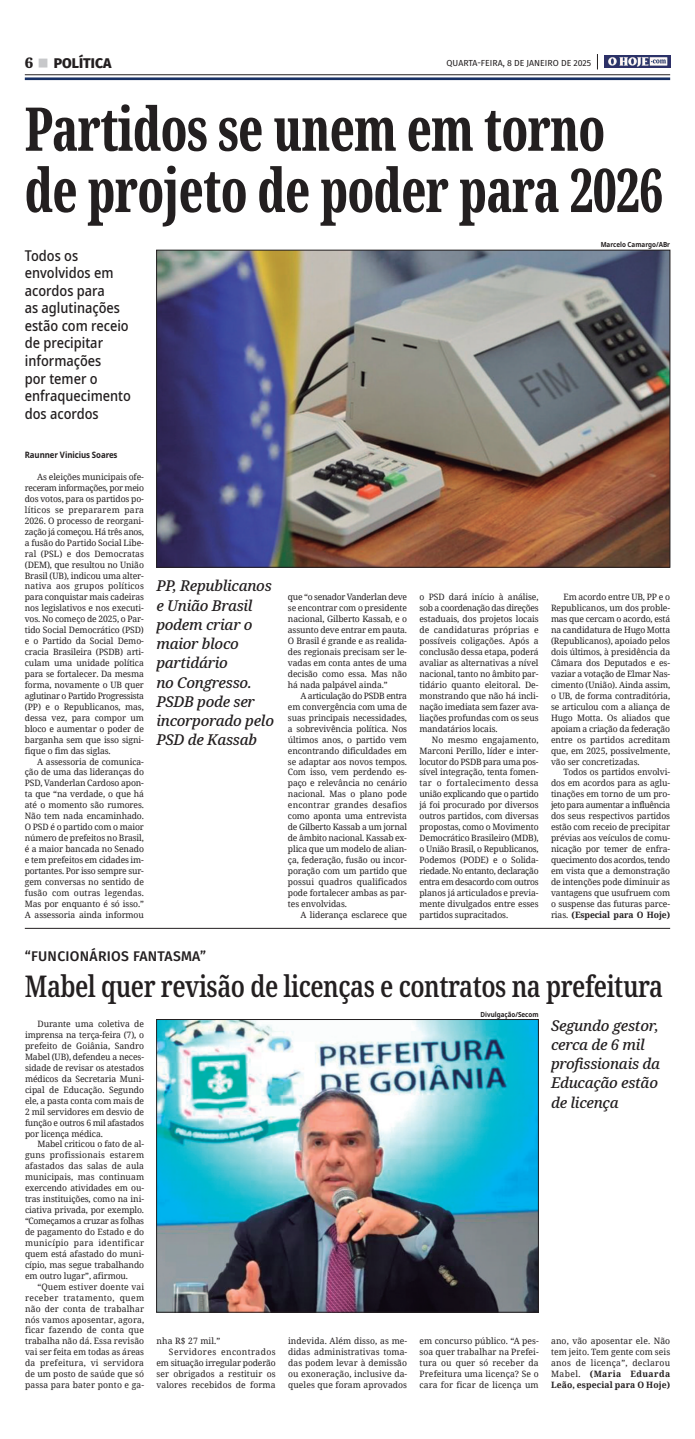
<style>
.page{position:relative;width:695px;height:1439px;background:#fff}
.page>*{position:absolute;margin:0;border:0;box-sizing:border-box;transform-origin:0 0}
.t1{font:800 extra-condensed 60.38px/61.2px "Noto Serif";letter-spacing:-.01em;color:#231f20;scale:.85 1}
.t2{font:600 29.75px "Noto Serif";letter-spacing:-.02em;color:#231f20;scale:.8 1}
.t3{font:italic 500 14.88px/19.2px "Noto Serif";letter-spacing:-.02em;color:#231f20}
.t4{font:500 semi-condensed 14.88px/17.5px "Noto Sans";color:#231f20;scale:.95 1}
.t5{font:500 14px "Fira Sans";letter-spacing:.02em;color:#231f20}
.t6{font:800 14px "Fira Sans";color:#231f20}
.t7{font:8.75px/10.9px "Noto Serif";letter-spacing:-.01em;color:#231f20;text-align:justify}
.t8{font:8.75px "Noto Serif";letter-spacing:.01em;color:#231f20}
.t9{font:8.75px "Fira Sans";color:#231f20}
.t10{font:8.75px "Noto Serif";letter-spacing:.045em;color:#231f20}
.t11{font:700 8.75px "Noto Sans";letter-spacing:-.01em;color:#231f20;scale:.9 1}
.t12{font:700 7px "Noto Sans";color:#231f20;scale:.9 1}
.s1{font-family:"Noto Serif";font-weight:900;font-size:14.88px}
.s2{color:#c7c8ca}
.s3{font-weight:700}
</style>
<div class="page">
<hr style="left:25px;top:75px;width:645px;height:1px;background:#231f20">
<img style="left:604px;top:56px;width:66px;height:12px">
<svg style="left:597px;top:54px;width:1px;height:15px"></svg>
<hr style="left:25px;top:77px;width:645px;height:3px;background:#173064">
<img style="left:158px;top:252px;width:510px;height:313px">
<div style="left:156px;top:250px;width:514px;height:317px;border:1px solid #231f20"></div>
<img style="left:158px;top:1021px;width:378px;height:289px">
<div style="left:156px;top:1019px;width:382px;height:293px;border:1px solid #231f20"></div>
<hr style="left:25px;top:928px;width:645px;height:1px;background:#231f20">
<h3 class="t6" style="left:25px;top:58px;width:88px"><span class="s1">6</span> <span class="s2">■</span> POLÍTICA</h3>
<p class="t9" style="left:446px;top:59px;width:146px">QUARTA-FEIRA, 8 DE JANEIRO DE 2025</p>
<h1 class="t1" style="left:25px;top:97px;width:752px">Partidos se unem em torno de projeto de poder para 2026</h1>
<p class="t12" style="left:600px;top:240px;width:79px">Marcelo Camargo/ABr</p>
<h3 class="t4" style="left:25px;top:246px;width:113px">Todos os envolvidos em acordos para<br>as aglutinações estão com receio de precipitar informações<br>por temer o enfraquecimento dos acordos</h3>
<p class="t11" style="left:25px;top:449px;width:104px">Raunner Vinicius Soares</p>
<p class="t7" style="left:25px;top:471px;width:121px;text-indent:12px">As eleições municipais ofe&shy;receram informações, por meio dos votos, para os partidos po&shy;líticos se prepararem para 2026. O processo de reorgani&shy;zação já começou. Há três anos, a fusão do Partido Social Libe&shy;ral (PSL) e dos Democratas (DEM), que resultou no União Brasil (UB), indicou uma alter&shy;nativa aos grupos políticos para conquistar mais cadeiras nos legislativos e nos executi&shy;vos. No começo de 2025, o Par&shy;tido Social Democrático (PSD) e o Partido da Social Demo&shy;cracia Brasileira (PSDB) arti&shy;culam uma unidade política para se fortalecer. Da mesma forma, novamente o UB quer aglutinar o Partido Progressista (PP) e o Republicanos, mas, dessa vez, para compor um bloco e aumentar o poder de barganha sem que isso signi&shy;fique o fim das siglas.</p>
<p class="t7" style="left:25px;top:755px;width:121px;text-indent:12px">A assessoria de comunica&shy;ção de uma das lideranças do PSD, Vanderlan Cardoso apon&shy;ta que “na verdade, o que há até o momento são rumores.<br>Não tem nada encaminhado.<br>O PSD é o partido com o maior número de prefeitos no Brasil, é a maior bancada no Senado e tem prefeitos em cidades im&shy;portantes. Por isso sempre sur&shy;gem conversas no sentido de fusão com outras legendas.<br>Mas por enquanto é só isso.” A assessoria ainda informou</p>
<h3 class="t3" style="left:156px;top:576px;width:119px">PP, Republicanos e União Brasil podem criar o maior bloco partidário<br>no Congresso.<br>PSDB pode ser incorporado pelo<br>PSD de Kassab</h3>
<h3 class="t5" style="left:25px;top:950px;width:183px">“FUNCIONÁRIOS FANTASMA”</h3>
<p class="t7" style="left:288px;top:591px;width:121px">que “o senador Vanderlan deve se encontrar com o presidente nacional, Gilberto Kassab, e o assunto deve entrar em pauta.<br>O Brasil é grande e as realida&shy;des regionais precisam ser le&shy;vadas em conta antes de uma decisão como essa. Mas não há nada palpável ainda.”</p>
<p class="t7" style="left:288px;top:690px;width:121px;text-indent:12px">A articulação do PSDB entra em convergência com uma de suas principais necessidades, a sobrevivência política. Nos últimos anos, o partido vem encontrando dificuldades em se adaptar aos novos tempos.<br>Com isso, vem perdendo es&shy;paço e relevância no cenário nacional. Mas o plano pode encontrar grandes desafios como aponta uma entrevista de Gilberto Kassab a um jornal de âmbito nacional. Kassab ex&shy;plica que um modelo de alian&shy;ça, federação, fusão ou incor&shy;poração com um partido que possui quadros qualificados pode fortalecer ambas as par&shy;tes envolvidas.</p>
<p class="t7" style="left:300px;top:909px;width:108px">A liderança esclarece que</p>
<p class="t7" style="left:419px;top:591px;width:121px">o PSD dará início à análise, sob a coordenação das direções estaduais, dos projetos locais de candidaturas próprias e possíveis coligações. Após a conclusão dessa etapa, poderá avaliar as alternativas a nível nacional, tanto no âmbito par&shy;tidário quanto eleitoral. De&shy;monstrando que não há incli&shy;nação imediata sem fazer ava&shy;liações profundas com os seus mandatários locais.</p>
<p class="t7" style="left:419px;top:734px;width:121px;text-indent:12px">No mesmo engajamento, Marconi Perillo, líder e inter&shy;locutor do PSDB para uma pos&shy;sível integração, tenta fomen&shy;tar o fortalecimento dessa união explicando que o partido já foi procurado por diversos outros partidos, com diversas propostas, como o Movimento Democrático Brasileiro (MDB), o União Brasil, o Republicanos, Podemos (PODE) e o Solida&shy;riedade. No entanto, declaração entra em desacordo com outros planos já articulados e previa&shy;mente divulgados entre esses partidos supracitados.</p>
<p class="t7" style="left:551px;top:591px;width:121px;text-indent:12px">Em acordo entre UB, PP e o Republicanos, um dos proble&shy;mas que cercam o acordo, está na candidatura de Hugo Motta (Republicanos), apoiado pelos dois últimos, à presidência da Câmara dos Deputados e es&shy;vaziar a votação de Elmar Nas&shy;cimento (União). Ainda assim, o UB, de forma contraditória, se articulou com a aliança de Hugo Motta. Os aliados que apoiam a criação da federação entre os partidos acreditam que, em 2025, possivelmente, vão ser concretizadas.</p>
<p class="t7" style="left:551px;top:766px;width:121px;text-indent:12px">Todos os partidos envolvi&shy;dos em acordos para as aglu&shy;tinações em torno de um pro&shy;jeto para aumentar a influência dos seus respectivos partidos estão com receio de precipitar prévias aos veículos de comu&shy;nicação por temer de enfra&shy;quecimento dos acordos, tendo em vista que a demonstração de intenções pode diminuir as vantagens que usufruem com o suspense das futuras parce&shy;rias. <span class="s3">(Especial para O Hoje)</span></p>
<h2 class="t2" style="left:25px;top:965px;width:799px">Mabel quer revisão de licenças e contratos na prefeitura</h2>
<p class="t7" style="left:25px;top:1018px;width:121px;text-indent:12px">Durante uma coletiva de imprensa na terça-feira (7), o prefeito de Goiânia, Sandro Mabel (UB), defendeu a neces&shy;sidade de revisar os atestados médicos da Secretaria Muni&shy;cipal de Educação. Segundo ele, a pasta conta com mais de 2 mil servidores em desvio de função e outros 6 mil afastados por licença médica.</p>
<p class="t7" style="left:25px;top:1138px;width:121px;text-indent:12px">Mabel criticou o fato de al&shy;guns profissionais estarem afastados das salas de aula municipais, mas continuam exercendo atividades em ou&shy;tras instituições, como na ini&shy;ciativa privada, por exemplo. “Começamos a cruzar as folhas de pagamento do Estado e do município para identificar quem está afastado do muni&shy;cípio, mas segue trabalhando em outro lugar”, afirmou.</p>
<p class="t7" style="left:25px;top:1280px;width:121px;text-indent:12px">“Quem estiver doente vai receber tratamento, quem não der conta de trabalhar nós vamos aposentar, agora, ficar fazendo de conta que trabalha não dá. Essa revisão vai ser feita em todas as áreas da prefeitura, vi servidora de um posto de saúde que só passa para bater ponto e ga-</p>
<p class="t7" style="left:156px;top:1335px;width:65px">nha R$ 27 mil.”</p>
<p class="t10" style="left:169px;top:1346px;width:108px">Servidores encontrados</p>
<p class="t7" style="left:156px;top:1357px;width:121px">em situação irregular poderão</p>
<p class="t8" style="left:156px;top:1367px;width:121px">ser obrigados a restituir os</p>
<p class="t8" style="left:156px;top:1378px;width:121px">valores recebidos de forma</p>
<p class="t12" style="left:480px;top:1009px;width:66px">Divulgação/Secom</p>
<h3 class="t3" style="left:551px;top:1015px;width:111px">Segundo gestor, cerca de 6 mil profissionais da<br>Educação estão de licença</h3>
<p class="t7" style="left:288px;top:1335px;width:121px">indevida. Além disso, as me&shy;didas administrativas toma&shy;das podem levar à demissão ou exoneração, inclusive da&shy;queles que foram aprovados</p>
<p class="t7" style="left:419px;top:1335px;width:121px">em concurso público. “A pes&shy;soa quer trabalhar na Prefei&shy;tura ou quer só receber da Prefeitura uma licença? Se o cara for ficar de licença um</p>
<p class="t7" style="left:551px;top:1335px;width:121px">ano, vão aposentar ele. Não tem jeito. Tem gente com seis anos de licença”, declarou Mabel. <span class="s3">(Maria Eduarda Leão, especial para O Hoje)</span></p>
</div>
